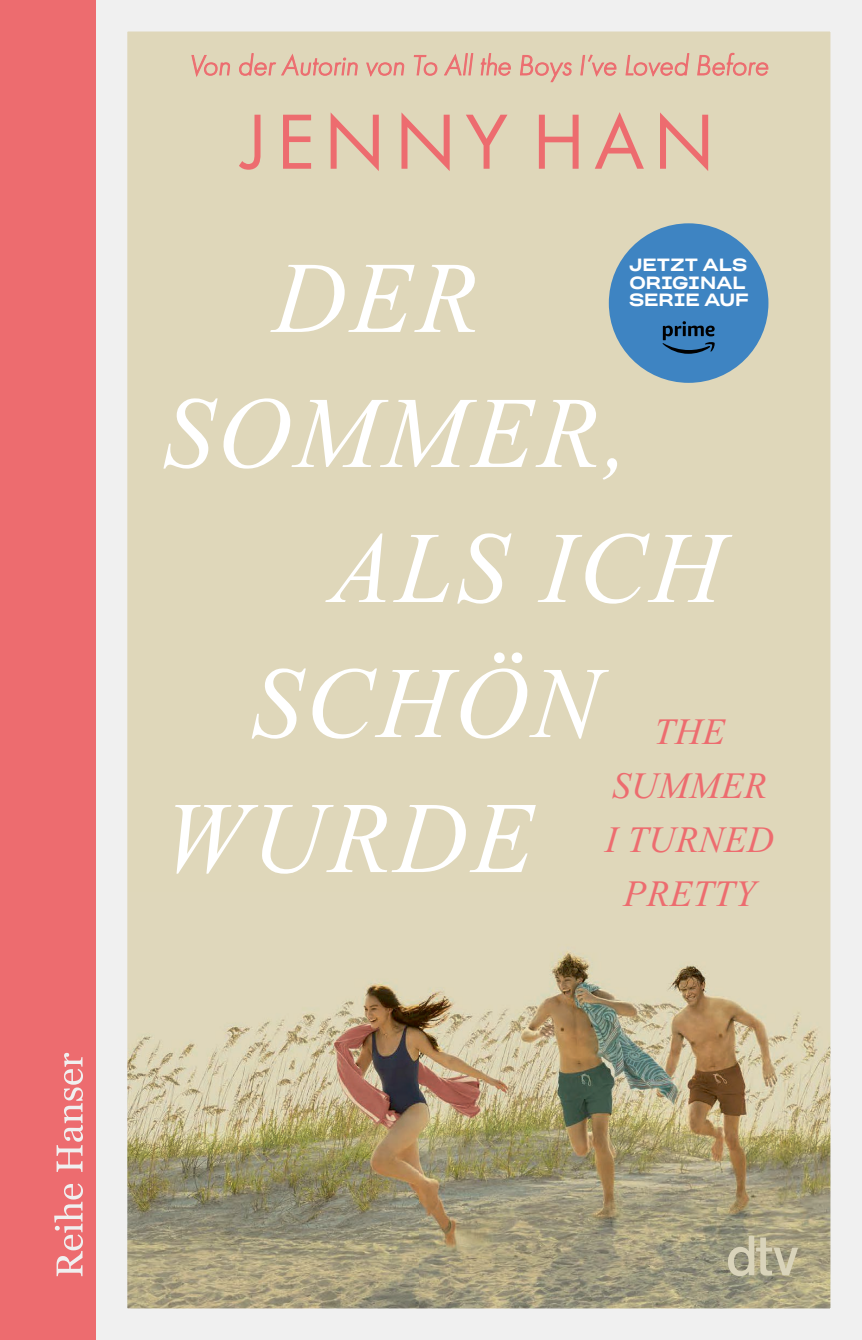
<style>
.page{position:relative;width:862px;height:1340px;background:#fff}
.page>*{position:absolute;margin:0;border:0;box-sizing:border-box;transform-origin:0 0}
.t1{font:italic 101.25px "Times New Roman";letter-spacing:.04em;color:#fff}
.t2{font:81px "Futura PT";letter-spacing:.105em;color:#ed6c6f}
.t3{font:italic 37.12px/54px "Times New Roman";letter-spacing:.01em;color:#ed6c6f;text-align:center}
.t4{font:17.32px/17.6px "Prime Video Sharp Medium 25";letter-spacing:.01em;color:#fff}
</style>
<div class="page">
<img style="left:129px;top:33px;width:290px;height:1273px">
<img style="left:419px;top:33px;width:409px;height:1273px">
<div style="left:96px;top:0;width:765px;height:1339px;border:32px solid #f0f0f0"></div>
<div style="left:96px;top:1318px;width:765px;height:21px;background:#f0f0f0"></div>
<div style="left:0;top:0;width:96px;height:1339px;background:#ed6c6f"></div>
<svg style="left:191px;top:55px;width:39px;height:23px"></svg>
<svg style="left:239px;top:53px;width:119px;height:23px;background:#e1bea8"></svg>
<svg style="left:366px;top:62px;width:38px;height:15px"></svg>
<svg style="left:413px;top:55px;width:24px;height:21px"></svg>
<svg style="left:443px;top:53px;width:30px;height:23px"></svg>
<svg style="left:480px;top:53px;width:30px;height:23px"></svg>
<svg style="left:519px;top:55px;width:52px;height:28px"></svg>
<svg style="left:580px;top:54px;width:36px;height:23px"></svg>
<svg style="left:625px;top:53px;width:64px;height:24px;background:#e2bda8"></svg>
<svg style="left:696px;top:53px;width:72px;height:23px;background:#e2b9a5"></svg>
<svg style="left:727px;top:1235px;width:70px;height:41px;background:#b5b094"></svg>
<svg style="left:54px;top:1183px;width:29px;height:93px"></svg>
<svg style="left:57px;top:1052px;width:26px;height:119px"></svg>
<div style="left:608px;top:223px;width:160px;height:160px;background:#3e84c2;border-radius:50%"></div>
<svg style="left:662px;top:321px;width:52px;height:33px"></svg>
<p class="t2" style="left:242px;top:94px;width:473px">JENNY HAN</p>
<p class="t1" style="left:273px;top:228px;width:206px">DER</p>
<p class="t4" style="left:629px;top:257px;width:121px">JETZT ALS<br>ORIGINAL<br>SERIE AUF</p>
<p class="t1" style="left:163px;top:363px;width:467px">SOMMER,</p>
<p class="t1" style="left:330px;top:498px;width:394px">ALS ICH</p>
<p class="t1" style="left:251px;top:633px;width:350px">SCHÖN</p>
<p class="t3" style="left:605px;top:703px;width:170px">THE<br>SUMMER<br>I TURNED<br>PRETTY</p>
<p class="t1" style="left:163px;top:768px;width:372px">WURDE</p>
</div>
